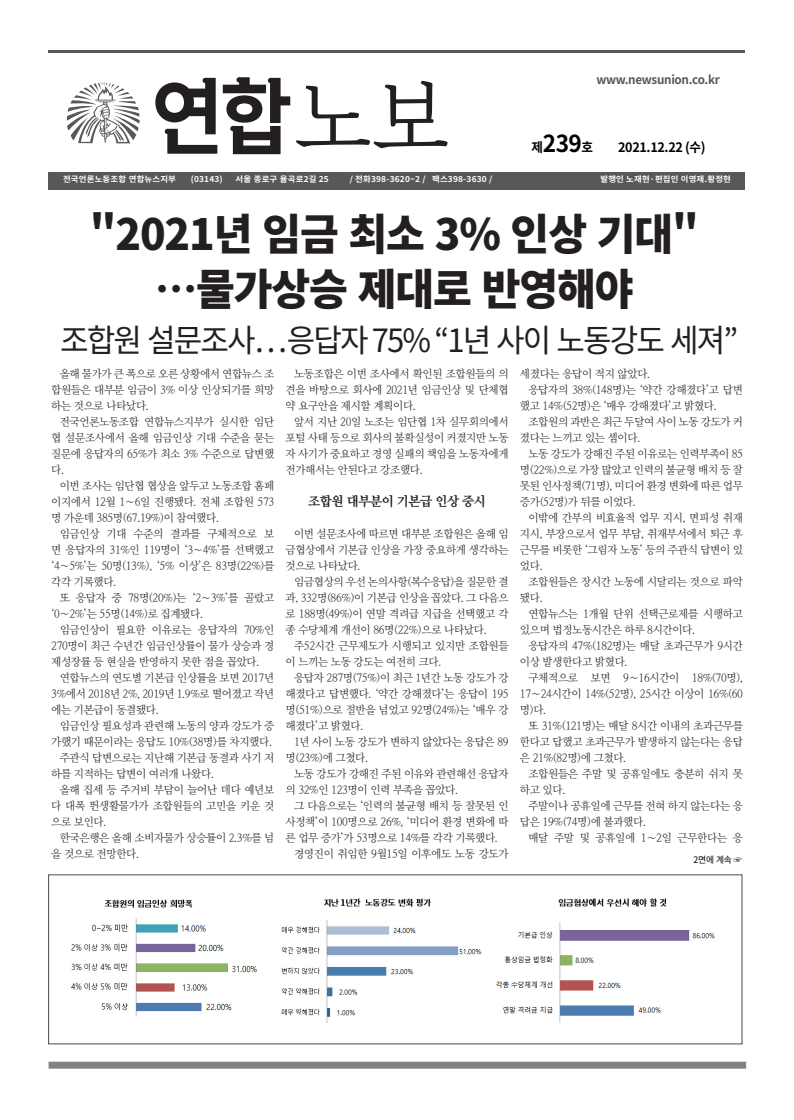
<style>
.page{position:relative;width:794px;height:1120px;background:#fff}
.page>*{position:absolute;margin:0;border:0;box-sizing:border-box;transform-origin:0 0}
.t1{font:900 43px/55px "Noto Sans CJ Kkr";letter-spacing:-.025em;color:#231f20;text-align:center}
.t2{font:32px "Noto Sans CJ Kkr";letter-spacing:-.06em;color:#231f20}
.t3{font:700 23.4px "Noto Sans CJ Kkr";color:#000}
.t4{font:700 13px "Nanum Myeongjo OTF Extra";letter-spacing:-.025em;color:#231f20}
.t5{font:700 13px "Noto Sans CJ Kkr";letter-spacing:-.025em;color:#000}
.t6{font:700 12px "Noto Sans CJ Kkr";letter-spacing:-.025em;color:#57585a}
.t7{font:11px/16px "Nanum Myeongjo OTF";letter-spacing:-.025em;color:#231f20;text-align:justify}
.t8{font:9px "Noto Sans CJ Kkr";color:#000001}
.t9{font:700 8px "Noto Sans CJ Kkr";letter-spacing:.02em;color:#fff;scale:1.05 1}
.s1{font-size:13px}
</style>
<div class="page">
<div style="left:49px;top:172px;width:696px;height:18px;background:#57585a"></div>
<hr style="left:49px;top:50px;width:696px;height:3px;background:#57585a">
<svg style="left:296px;top:81px;width:151px;height:67px"></svg>
<svg style="left:155px;top:78px;width:62px;height:76px"></svg>
<svg style="left:223px;top:77px;width:67px;height:77px"></svg>
<div style="left:49px;top:1061px;width:697px;height:7px;background:#808285"></div>
<svg style="left:67px;top:82px;width:73px;height:62px"></svg>
<img style="left:71px;top:898px;width:644px;height:125px">
<p class="t6" style="left:596px;top:73px;width:125px">www.newsunion.co.kr</p>
<h3 class="t3" style="left:531px;top:130px;width:63px"><span class="s1">제</span>239<span class="s1">호</span></h3>
<p class="t5" style="left:618px;top:140px;width:89px">2021.12.22 (수)</p>
<p class="t9" style="left:63px;top:175px;width:109px">전국언론노동조합 연합뉴스지부</p>
<p class="t9" style="left:191px;top:175px;width:32px">(03143)</p>
<p class="t9" style="left:235px;top:175px;width:90px">서울 종로구 율곡로2길 25</p>
<p class="t9" style="left:350px;top:175px;width:137px">/ 전화398-3620~2 / 팩스398-3630 /</p>
<p class="t9" style="left:600px;top:175px;width:126px">발행인 노재현·편집인 이영재.황정현</p>
<h1 class="t1" style="left:90px;top:207px;width:611px">"2021년 임금 최소 3% 인상 기대" …물가상승 제대로 반영해야</h1>
<h2 class="t2" style="left:60px;top:322px;width:679px">조합원 설문조사…응답자 75% “1년 사이 노동강도 세져”</h2>
<p class="t7" style="left:51px;top:365px;width:224px;text-indent:9px">올해 물가가 큰 폭으로 오른 상황에서 연합뉴스 조 합원들은 대부분 임금이 3% 이상 인상되기를 희망 하는 것으로 나타났다.</p>
<p class="t7" style="left:51px;top:413px;width:224px;text-indent:9px">전국언론노동조합 연합뉴스지부가 실시한 임단 협 설문조사에서 올해 임금인상 기대 수준을 묻는 질문에 응답자의 65%가 최소 3% 수준으로 답변했 다.</p>
<p class="t7" style="left:51px;top:477px;width:224px;text-indent:9px">이번 조사는 임단협 협상을 앞두고 노동조합 홈페 이지에서 12월 1∼6일 진행됐다. 전체 조합원 573 명 가운데 385명(67.19%)이 참여했다.</p>
<p class="t7" style="left:51px;top:525px;width:224px;text-indent:9px">임금인상 기대 수준의 결과를 구체적으로 보 면 응답자의 31%인 119명이 ‘3∼4%’를 선택했고 ‘4∼5%’는 50명(13%), ‘5% 이상’은 83명(22%)를 각각 기록했다.</p>
<p class="t7" style="left:51px;top:589px;width:224px;text-indent:9px">또 응답자 중 78명(20%)는 ‘2∼3%’를 골랐고 ‘0∼2%’는 55명(14%)로 집계됐다.</p>
<p class="t7" style="left:51px;top:621px;width:224px;text-indent:9px">임금인상이 필요한 이유로는 응답자의 70%인 270명이 최근 수년간 임금인상률이 물가 상승과 경 제성장률 등 현실을 반영하지 못한 점을 꼽았다.</p>
<p class="t7" style="left:51px;top:669px;width:224px;text-indent:9px">연합뉴스의 연도별 기본급 인상률을 보면 2017년 3%에서 2018년 2%, 2019년 1.9%로 떨어졌고 작년 에는 기본급이 동결됐다.</p>
<p class="t7" style="left:60px;top:717px;width:216px">임금인상 필요성과 관련해 노동의 양과 강도가 증</p>
<p class="t7" style="left:51px;top:733px;width:222px">가했기 때문이라는 응답도 10%(38명)를 차지했다.</p>
<p class="t7" style="left:60px;top:749px;width:216px">주관식 답변으로는 지난해 기본급 동결과 사기 저</p>
<p class="t7" style="left:51px;top:765px;width:164px">하를 지적하는 답변이 여러개 나왔다.</p>
<p class="t7" style="left:60px;top:781px;width:216px">올해 집세 등 주거비 부담이 늘어난 데다 예년보</p>
<p class="t7" style="left:51px;top:797px;width:224px">다 대폭 뛴생활물가가 조합원들의 고민을 키운 것</p>
<p class="t7" style="left:51px;top:813px;width:57px">으로 보인다.</p>
<p class="t7" style="left:60px;top:829px;width:216px">한국은행은 올해 소비자물가 상승률이 2.3%를 넘</p>
<p class="t7" style="left:51px;top:845px;width:89px">을 것으로 전망한다.</p>
<p class="t7" style="left:285px;top:365px;width:224px;text-indent:9px">노동조합은 이번 조사에서 확인된 조합원들의 의 견을 바탕으로 회사에 2021년 임금인상 및 단체협 약 요구안을 제시할 계획이다.</p>
<p class="t7" style="left:285px;top:413px;width:224px;text-indent:9px">앞서 지난 20일 노조는 임단협 1차 실무회의에서 포털 사태 등으로 회사의 불확실성이 커졌지만 노동 자 사기가 중요하고 경영 실패의 책임을 노동자에게 전가해서는 안된다고 강조했다.</p>
<p class="t4" style="left:308px;top:493px;width:179px">조합원 대부분이 기본급 인상 중시</p>
<p class="t7" style="left:285px;top:525px;width:224px;text-indent:9px">이번 설문조사에 따르면 대부분 조합원은 올해 임 금협상에서 기본급 인상을 가장 중요하게 생각하는 것으로 나타났다.</p>
<p class="t7" style="left:285px;top:573px;width:224px;text-indent:9px">임금협상의 우선 논의사항(복수응답)을 질문한 결 과, 332명(86%)이 기본급 인상을 꼽았다. 그 다음으 로 188명(49%)이 연말 격려급 지급을 선택했고 각 종 수당체계 개선이 86명(22%)으로 나타났다.</p>
<p class="t7" style="left:285px;top:637px;width:224px;text-indent:9px">주52시간 근무제도가 시행되고 있지만 조합원들 이 느끼는 노동 강도는 여전히 크다.</p>
<p class="t7" style="left:285px;top:669px;width:224px;text-indent:9px">응답자 287명(75%)이 최근 1년간 노동 강도가 강 해졌다고 답변했다. ‘약간 강해졌다’는 응답이 195 명(51%)으로 절반을 넘었고 92명(24%)는 ‘매우 강 해졌다’고 밝혔다.</p>
<p class="t7" style="left:285px;top:733px;width:224px;text-indent:9px">1년 사이 노동 강도가 변하지 않았다는 응답은 89 명(23%)에 그쳤다.</p>
<p class="t7" style="left:285px;top:765px;width:224px;text-indent:9px">노동 강도가 강해진 주된 이유와 관련해선 응답자 의 32%인 123명이 인력 부족을 꼽았다.</p>
<p class="t7" style="left:294px;top:797px;width:216px">그 다음으로는 ‘인력의 불균형 배치 등 잘못된 인</p>
<p class="t7" style="left:285px;top:813px;width:224px">사정책’이 100명으로 26%, ‘미디어 환경 변화에 따</p>
<p class="t7" style="left:285px;top:829px;width:214px">른 업무 증가’가 53명으로 14%를 각각 기록했다.</p>
<p class="t7" style="left:294px;top:845px;width:216px">경영진이 취임한 9월15일 이후에도 노동 강도가</p>
<p class="t7" style="left:520px;top:365px;width:132px">세졌다는 응답이 적지 않았다.</p>
<p class="t7" style="left:528px;top:381px;width:216px">응답자의 38%(148명)는 ‘약간 강해졌다’고 답변</p>
<p class="t7" style="left:520px;top:397px;width:198px">했고 14%(52명)은 ‘매우 강해졌다’고 밝혔다.</p>
<p class="t7" style="left:528px;top:413px;width:216px">조합원의 과반은 최근 두달여 사이 노동 강도가 커</p>
<p class="t7" style="left:520px;top:429px;width:122px">졌다는 느끼고 있는 셈이다.</p>
<p class="t7" style="left:528px;top:445px;width:216px">노동 강도가 강해진 주된 이유로는 인력부족이 85</p>
<p class="t7" style="left:520px;top:461px;width:224px">명(22%)으로 가장 많았고 인력의 불균형 배치 등 잘</p>
<p class="t7" style="left:520px;top:477px;width:224px">못된 인사정책(71명), 미디어 환경 변화에 따른 업무</p>
<p class="t7" style="left:520px;top:493px;width:117px">증가(52명)가 뒤를 이었다.</p>
<p class="t7" style="left:528px;top:509px;width:216px">이밖에 간부의 비효율적 업무 지시, 면피성 취재</p>
<p class="t7" style="left:520px;top:525px;width:224px">지시, 부장으로서 업무 부담, 취재부서에서 퇴근 후</p>
<p class="t7" style="left:520px;top:541px;width:224px">근무를 비롯한 ‘그림자 노동’ 등의 주관식 답변이 있</p>
<p class="t7" style="left:520px;top:557px;width:24px">었다.</p>
<p class="t7" style="left:528px;top:573px;width:216px">조합원들은 장시간 노동에 시달리는 것으로 파악</p>
<p class="t7" style="left:520px;top:589px;width:24px">됐다.</p>
<p class="t7" style="left:528px;top:606px;width:216px">연합뉴스는 1개월 단위 선택근로제를 시행하고</p>
<p class="t7" style="left:520px;top:622px;width:177px">있으며 법정노동시간은 하루 8시간이다.</p>
<p class="t7" style="left:528px;top:638px;width:216px">응답자의 47%(182명)는 매달 초과근무가 9시간</p>
<p class="t7" style="left:520px;top:654px;width:109px">이상 발생한다고 밝혔다.</p>
<p class="t7" style="left:528px;top:670px;width:216px">구체적으로 보면 9∼16시간이 18%(70명),</p>
<p class="t7" style="left:520px;top:686px;width:224px">17∼24시간이 14%(52명), 25시간 이상이 16%(60</p>
<p class="t7" style="left:520px;top:702px;width:28px">명)다.</p>
<p class="t7" style="left:528px;top:718px;width:216px">또 31%(121명)는 매달 8시간 이내의 초과근무를</p>
<p class="t7" style="left:520px;top:734px;width:224px">한다고 답했고 초과근무가 발생하지 않는다는 응답</p>
<p class="t7" style="left:520px;top:750px;width:108px">은 21%(82명)에 그쳤다.</p>
<p class="t7" style="left:528px;top:766px;width:216px">조합원들은 주말 및 공휴일에도 충분히 쉬지 못</p>
<p class="t7" style="left:520px;top:782px;width:47px">하고 있다.</p>
<p class="t7" style="left:528px;top:798px;width:216px">주말이나 공휴일에 근무를 전혀 하지 않는다는 응</p>
<p class="t7" style="left:520px;top:814px;width:127px">답은 19%(74명)에 불과했다.</p>
<p class="t7" style="left:528px;top:830px;width:216px">매달 주말 및 공휴일에 1∼2일 근무한다는 응</p>
<p class="t8" style="left:693px;top:854px;width:50px">2면에 계속 ☞</p>
</div>
